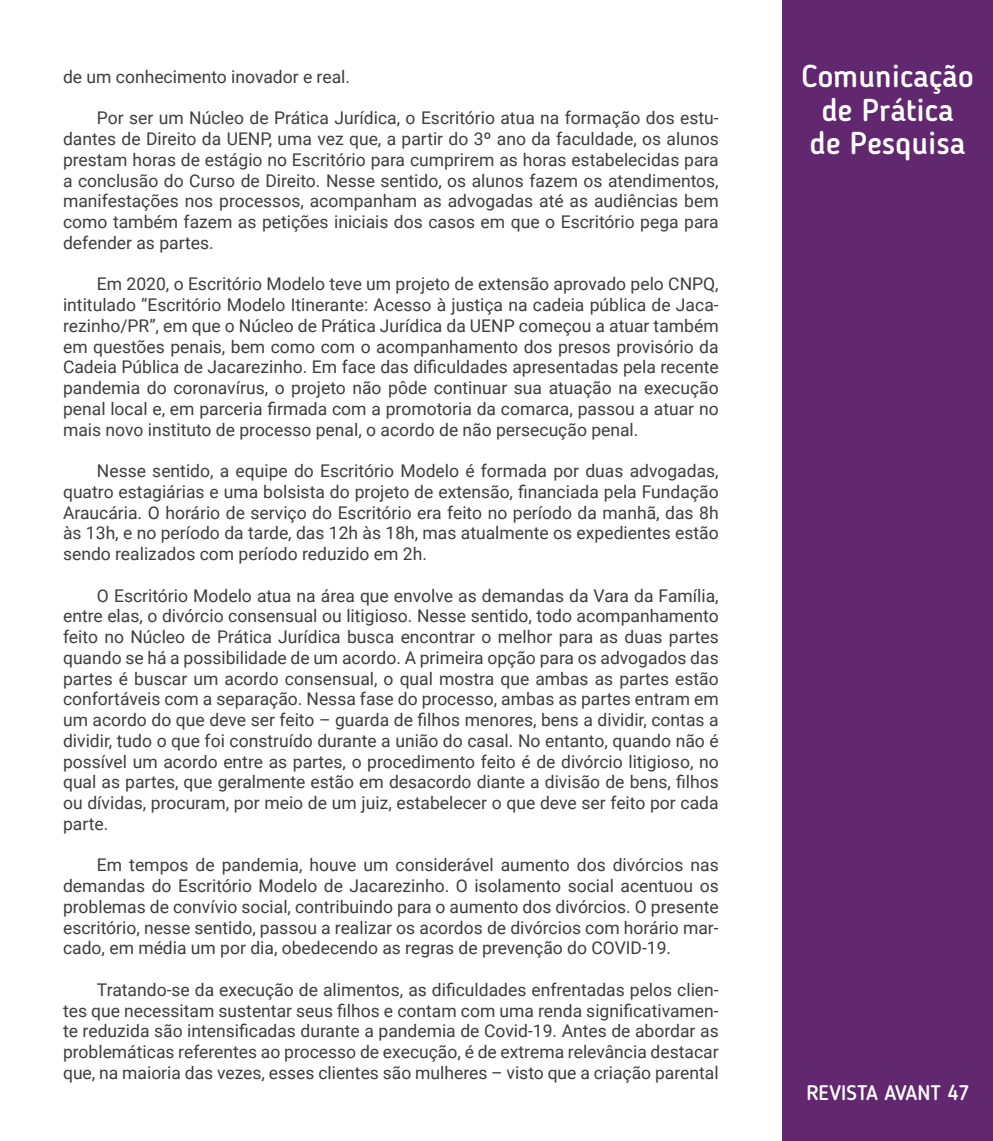
<style>
.page{position:relative;width:993px;height:1141px;background:#fff}
.page>*{position:absolute;margin:0;border:0;box-sizing:border-box;transform-origin:0 0}
.modalidade{font:500 31.5px/33.6px "Blogger Sans";color:#fff;text-align:center}
.t1{font:500 21px "Blogger Sans";color:#fff}
.texto{font:17.5px/20.8px "Roboto";color:#3e3e3f;text-align:justify}
</style>
<div class="page">
<div style="left:782px;top:0;width:210px;height:1141px;background:#61286f"></div>
<p class="texto" style="left:63px;top:66px;width:288px">de um conhecimento inovador e real.</p>
<p class="texto" style="left:63px;top:107px;width:657px;text-indent:34px">Por ser um Núcleo de Prática Jurídica, o Escritório atua na formação dos estu&shy;dantes de Direito da UENP, uma vez que, a partir do 3º ano da faculdade, os alunos prestam horas de estágio no Escritório para cumprirem as horas estabelecidas para a conclusão do Curso de Direito. Nesse sentido, os alunos fazem os atendimentos, manifestações nos processos, acompanham as advogadas até as audiências bem como também fazem as petições iniciais dos casos em que o Escritório pega para defender as partes.</p>
<p class="texto" style="left:63px;top:273px;width:657px;text-indent:34px">Em 2020, o Escritório Modelo teve um projeto de extensão aprovado pelo CNPQ, intitulado “Escritório Modelo Itinerante: Acesso à justiça na cadeia pública de Jaca&shy;rezinho/PR”, em que o Núcleo de Prática Jurídica da UENP começou a atuar também em questões penais, bem como com o acompanhamento dos presos provisório da Cadeia Pública de Jacarezinho. Em face das dificuldades apresentadas pela recente pandemia do coronavírus, o projeto não pôde continuar sua atuação na execução penal local e, em parceria firmada com a promotoria da comarca, passou a atuar no mais novo instituto de processo penal, o acordo de não persecução penal.</p>
<p class="texto" style="left:63px;top:460px;width:657px;text-indent:34px">Nesse sentido, a equipe do Escritório Modelo é formada por duas advogadas, quatro estagiárias e uma bolsista do projeto de extensão, financiada pela Fundação Araucária. O horário de serviço do Escritório era feito no período da manhã, das 8h às 13h, e no período da tarde, das 12h às 18h, mas atualmente os expedientes estão sendo realizados com período reduzido em 2h.</p>
<p class="texto" style="left:63px;top:584px;width:657px;text-align:left;text-indent:34px">O Escritório Modelo atua na área que envolve as demandas da Vara da Família, entre elas, o divórcio consensual ou litigioso. Nesse sentido, todo acompanhamento feito no Núcleo de Prática Jurídica busca encontrar o melhor para as duas partes quando se há a possibilidade de um acordo. A primeira opção para os advogados das partes é buscar um acordo consensual, o qual mostra que ambas as partes estão confortáveis com a separação. Nessa fase do processo, ambas as partes entram em um acordo do que deve ser feito – guarda de filhos menores, bens a dividir, contas a dividir, tudo o que foi construído durante a união do casal. No entanto, quando não é possível um acordo entre as partes, o procedimento feito é de divórcio litigioso, no qual as partes, que geralmente estão em desacordo diante a divisão de bens, filhos ou dívidas, procuram, por meio de um juiz, estabelecer o que deve ser feito por cada parte.</p>
<p class="texto" style="left:63px;top:854px;width:657px;text-indent:34px">Em tempos de pandemia, houve um considerável aumento dos divórcios nas demandas do Escritório Modelo de Jacarezinho. O isolamento social acentuou os problemas de convívio social, contribuindo para o aumento dos divórcios. O presente escritório, nesse sentido, passou a realizar os acordos de divórcios com horário mar&shy;cado, em média um por dia, obedecendo as regras de prevenção do COVID-19.</p>
<p class="texto" style="left:63px;top:978px;width:657px;text-indent:34px">Tratando-se da execução de alimentos, as dificuldades enfrentadas pelos clien&shy;tes que necessitam sustentar seus filhos e contam com uma renda significativamen&shy;te reduzida são intensificadas durante a pandemia de Covid-19. Antes de abordar as problemáticas referentes ao processo de execução, é de extrema relevância destacar que, na maioria das vezes, esses clientes são mulheres – visto que a criação parental</p>
<h1 class="modalidade" style="left:813px;top:59px;width:150px">Modal d de</h1>
<p class="modalidade" style="left:801px;top:59px;width:173px">Comunicação de Prática</p>
<p class="modalidade" style="left:809px;top:126px;width:157px">de Pesquisa</p>
<p class="t1" style="left:806px;top:1080px;width:164px">REVISTA AVANT 47</p>
</div>
